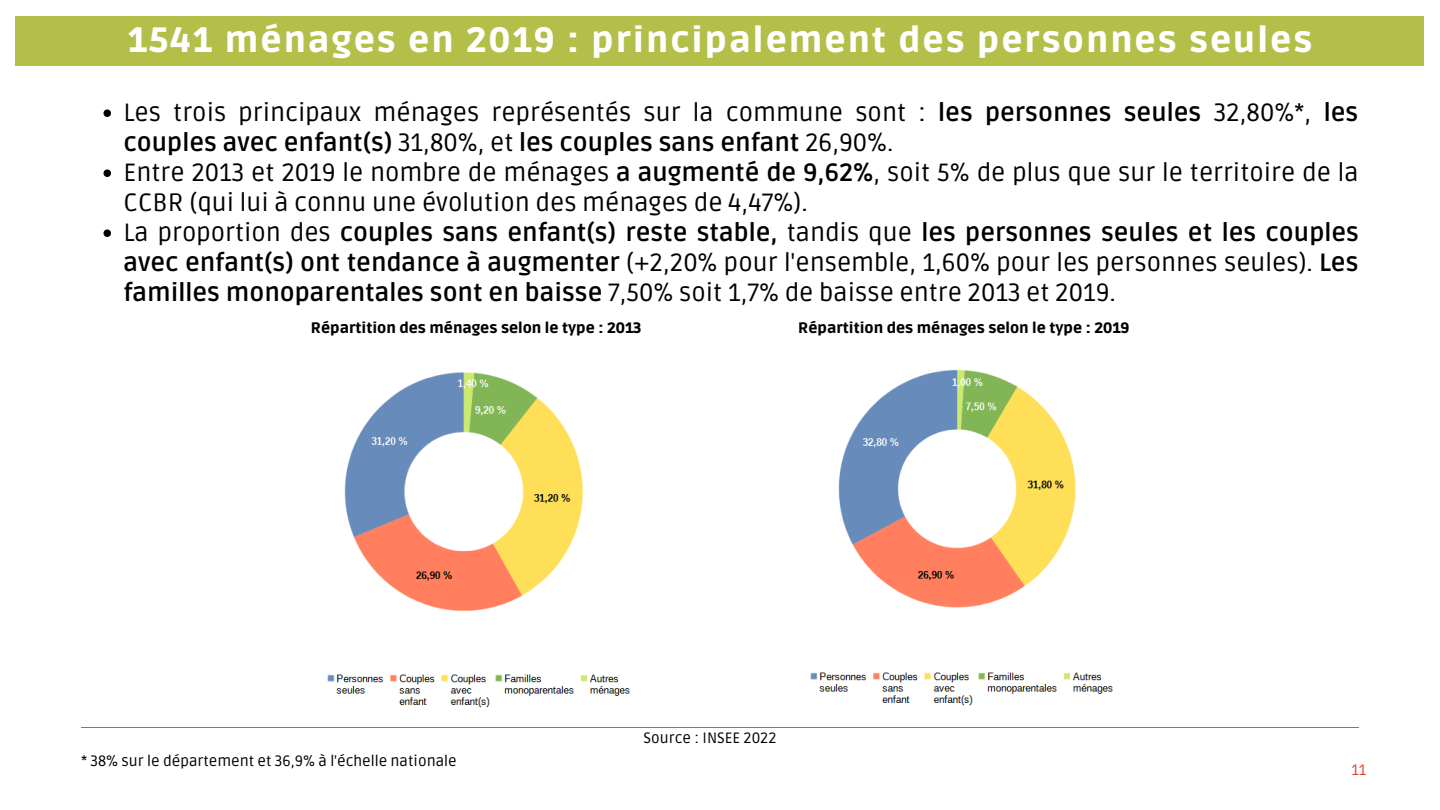
<style>
.page{position:relative;width:1440px;height:810px;background:#fff}
.page>*{position:absolute;margin:0;border:0;box-sizing:border-box;transform-origin:0 0}
.t1{font:900 35px "Ruda";letter-spacing:.06em;color:#fff}
.t2{font:25px/30px "Ruda";color:#000}
.t3{font:700 25px/30px "Ruda";color:#000;text-align:justify}
.t4{font:900 15px "Ruda";color:#000}
.t5{font:15px "Ruda";color:#000}
.t6{font:15px "Ruda";color:#e44032}
.s1{font-weight:700}
.s2{font-weight:400}
</style>
<div class="page">
<hr style="left:81px;top:727px;width:1278px;height:1px;background:#cf5269">
<div style="left:16px;top:16px;width:1408px;height:49px;background:#b3bf48"></div>
<img style="left:327px;top:372px;width:303px;height:336px">
<img style="left:810px;top:370px;width:303px;height:336px">
<svg style="left:104px;top:109px;width:7px;height:8px"></svg>
<svg style="left:104px;top:169px;width:7px;height:8px"></svg>
<svg style="left:104px;top:229px;width:7px;height:8px"></svg>
<p class="t1" style="left:128px;top:20px;width:1186px">1541 ménages en 2019 : principalement des personnes seules</p>
<p class="t2" style="left:123px;top:98px;width:1236px">Les trois principaux ménages représentés sur la commune sont : <span class="s1">les personnes seules</span> 32,80%*, <span class="s1">les couples avec enfant(s)</span> 31,80%, et <span class="s1">les couples sans enfant</span> 26,90%.</p>
<p class="t2" style="left:123px;top:158px;width:1237px">Entre 2013 et 2019 le nombre de ménages <span class="s1">a augmenté de 9,62%</span>, soit 5% de plus que sur le territoire de la<br>CCBR (qui lui à connu une évolution des ménages de 4,47%).</p>
<p class="t3" style="left:123px;top:218px;width:1237px"><span class="s2">La proportion des</span> couples sans enfant(s) reste stable, <span class="s2">tandis que</span> les personnes seules et les couples avec enfant(s) ont tendance à augmenter <span class="s2">(+2,20% pour l'ensemble, 1,60% pour les personnes seules).</span> Les familles monoparentales sont en baisse <span class="s2">7,50% soit 1,7% de baisse entre 2013 et 2019.</span></p>
<p class="t4" style="left:311px;top:319px;width:332px">Répartition des ménages selon le type : 2013</p>
<p class="t4" style="left:798px;top:319px;width:333px">Répartition des ménages selon le type : 2019</p>
<p class="t5" style="left:81px;top:752px;width:377px">* 38% sur le département et 36,9% à l'échelle nationale</p>
<p class="t5" style="left:644px;top:729px;width:134px">Source : INSEE 2022</p>
<p class="t6" style="left:1351px;top:761px;width:17px">11</p>
</div>
